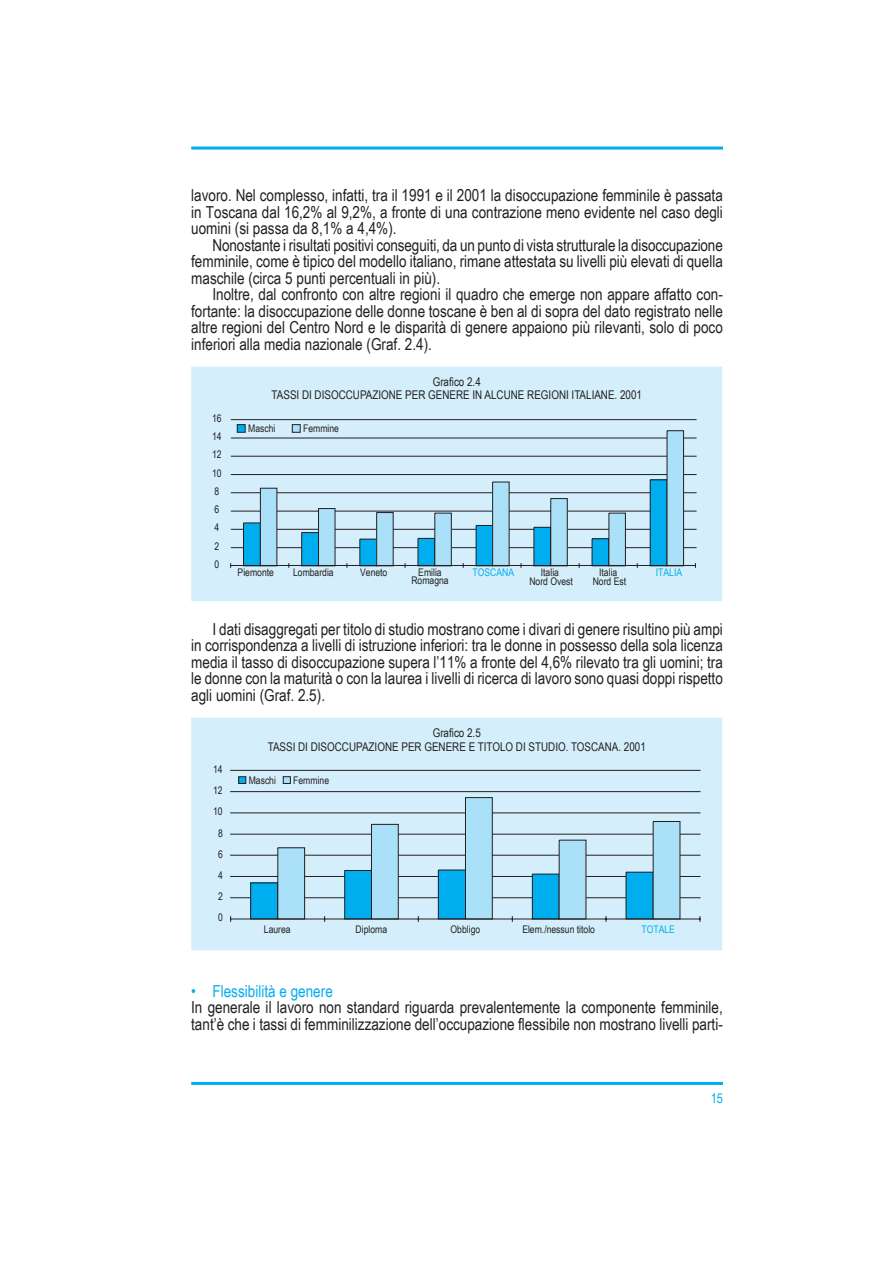
<style>
.page{position:relative;width:893px;height:1263px;background:#fff}
.page>*{position:absolute;margin:0;border:0;box-sizing:border-box;transform-origin:0 0}
.t1{font:16.5px/16.5px "Arial Narrow";color:#231f20;text-align:justify}
.t2{font:16.5px "Arial Narrow";color:#00aeef}
.t3{font:13.5px "Arial Narrow";color:#00aeef}
.t4{font:12px/13.5px "Arial Narrow";color:#231f20;text-align:center}
.t5{font:10.5px/9px "Arial Narrow";color:#231f20;text-align:center}
.t6{font:10.5px "Arial Narrow";color:#00aeef}
</style>
<div class="page">
<hr style="left:191px;top:147px;width:532px;height:3px;background:#00aeef">
<hr style="left:191px;top:1082px;width:532px;height:3px;background:#00aeef">
<div style="left:191px;top:367px;width:531px;height:234px;background:#d4effb"></div>
<hr style="left:231px;top:547px;width:465px;height:1px;background:#231f20">
<hr style="left:231px;top:529px;width:465px;height:1px;background:#231f20">
<hr style="left:231px;top:511px;width:465px;height:1px;background:#231f20">
<hr style="left:231px;top:492px;width:465px;height:1px;background:#231f20">
<hr style="left:231px;top:474px;width:465px;height:1px;background:#231f20">
<hr style="left:231px;top:456px;width:465px;height:1px;background:#231f20">
<hr style="left:231px;top:438px;width:465px;height:1px;background:#231f20">
<hr style="left:231px;top:419px;width:465px;height:1px;background:#231f20">
<div style="left:243px;top:523px;width:17px;height:43px;background:#00aeef"></div>
<div style="left:243px;top:523px;width:18px;height:43px;border:1px solid #231f20"></div>
<div style="left:302px;top:533px;width:16px;height:33px;background:#00aeef"></div>
<div style="left:301px;top:532px;width:18px;height:34px;border:1px solid #231f20"></div>
<div style="left:360px;top:539px;width:16px;height:27px;background:#00aeef"></div>
<div style="left:418px;top:538px;width:17px;height:28px;background:#00aeef"></div>
<div style="left:476px;top:525px;width:16px;height:41px;background:#00aeef"></div>
<div style="left:534px;top:527px;width:16px;height:39px;background:#00aeef"></div>
<div style="left:592px;top:539px;width:17px;height:27px;background:#00aeef"></div>
<div style="left:650px;top:480px;width:17px;height:86px;background:#00aeef"></div>
<div style="left:260px;top:488px;width:17px;height:78px;background:#abe0f9"></div>
<div style="left:260px;top:488px;width:17px;height:78px;border:1px solid #231f20"></div>
<div style="left:318px;top:509px;width:17px;height:57px;background:#abe0f9"></div>
<div style="left:318px;top:508px;width:17px;height:58px;border:1px solid #231f20"></div>
<div style="left:376px;top:513px;width:17px;height:53px;background:#abe0f9"></div>
<div style="left:376px;top:512px;width:17px;height:54px;border:1px solid #231f20"></div>
<div style="left:435px;top:513px;width:16px;height:53px;background:#abe0f9"></div>
<div style="left:492px;top:482px;width:17px;height:84px;background:#abe0f9"></div>
<div style="left:492px;top:482px;width:17px;height:84px;border:1px solid #231f20"></div>
<div style="left:550px;top:499px;width:17px;height:67px;background:#abe0f9"></div>
<div style="left:550px;top:498px;width:17px;height:68px;border:1px solid #231f20"></div>
<div style="left:609px;top:513px;width:16px;height:53px;background:#abe0f9"></div>
<div style="left:667px;top:431px;width:16px;height:135px;background:#abe0f9"></div>
<div style="left:666px;top:430px;width:18px;height:136px;border:1px solid #231f20"></div>
<hr style="left:231px;top:565px;width:464px;height:1px;background:#231f20">
<div style="left:237px;top:425px;width:8px;height:7px;background:#00aeef"></div>
<div style="left:237px;top:424px;width:8px;height:9px;border:1px solid #231f20"></div>
<div style="left:292px;top:425px;width:8px;height:7px;background:#abe0f9"></div>
<div style="left:292px;top:424px;width:8px;height:9px;border:1px solid #231f20"></div>
<div style="left:191px;top:718px;width:531px;height:232px;background:#d4effb"></div>
<hr style="left:231px;top:897px;width:469px;height:1px;background:#231f20">
<hr style="left:231px;top:876px;width:469px;height:1px;background:#231f20">
<hr style="left:231px;top:855px;width:469px;height:1px;background:#231f20">
<hr style="left:231px;top:834px;width:469px;height:1px;background:#231f20">
<hr style="left:231px;top:813px;width:469px;height:1px;background:#231f20">
<hr style="left:231px;top:791px;width:469px;height:1px;background:#231f20">
<hr style="left:231px;top:770px;width:469px;height:1px;background:#231f20">
<div style="left:251px;top:883px;width:27px;height:36px;background:#00aeef"></div>
<div style="left:250px;top:883px;width:28px;height:36px;border:1px solid #231f20"></div>
<div style="left:344px;top:870px;width:27px;height:49px;background:#00aeef"></div>
<div style="left:344px;top:870px;width:28px;height:49px;border:1px solid #231f20"></div>
<div style="left:438px;top:870px;width:27px;height:49px;background:#00aeef"></div>
<div style="left:438px;top:870px;width:28px;height:49px;border:1px solid #231f20"></div>
<div style="left:532px;top:874px;width:27px;height:45px;background:#00aeef"></div>
<div style="left:532px;top:874px;width:27px;height:45px;border:1px solid #231f20"></div>
<div style="left:626px;top:872px;width:27px;height:47px;background:#00aeef"></div>
<div style="left:278px;top:848px;width:26px;height:71px;background:#abe0f9"></div>
<div style="left:277px;top:847px;width:28px;height:72px;border:1px solid #231f20"></div>
<div style="left:371px;top:824px;width:27px;height:95px;background:#abe0f9"></div>
<div style="left:371px;top:824px;width:27px;height:95px;border:1px solid #231f20"></div>
<div style="left:465px;top:798px;width:27px;height:121px;background:#abe0f9"></div>
<div style="left:465px;top:797px;width:27px;height:122px;border:1px solid #231f20"></div>
<div style="left:559px;top:840px;width:27px;height:79px;background:#abe0f9"></div>
<div style="left:653px;top:822px;width:27px;height:97px;background:#abe0f9"></div>
<hr style="left:231px;top:919px;width:469px;height:1px;background:#231f20">
<div style="left:239px;top:777px;width:7px;height:6px;background:#00aeef"></div>
<div style="left:238px;top:776px;width:8px;height:8px;border:1px solid #231f20"></div>
<div style="left:283px;top:777px;width:7px;height:6px;background:#abe0f9"></div>
<div style="left:283px;top:776px;width:8px;height:8px;border:1px solid #231f20"></div>
<p class="t1" style="left:191px;top:187px;width:533px">lavoro. Nel complesso, infatti, tra il 1991 e il 2001 la disoccupazione femminile è passata in Toscana dal 16,2% al 9,2%, a fronte di una contrazione meno evidente nel caso degli uomini (si passa da 8,1% a 4,4%).</p>
<p class="t1" style="left:191px;top:236px;width:533px;text-indent:21px">Nonostante i risultati positivi conseguiti, da un punto di vista strutturale la disoccupazione femminile, come è tipico del modello italiano, rimane attestata su livelli più elevati di quella maschile (circa 5 punti percentuali in più).</p>
<p class="t1" style="left:191px;top:286px;width:533px;text-indent:21px">Inoltre, dal confronto con altre regioni il quadro che emerge non appare affatto con&shy;fortante: la disoccupazione delle donne toscane è ben al di sopra del dato registrato nelle altre regioni del Centro Nord e le disparità di genere appaiono più rilevanti, solo di poco inferiori alla media nazionale (Graf. 2.4).</p>
<p class="t4" style="left:271px;top:375px;width:372px">Grafico 2.4<br>TASSI DI DISOCCUPAZIONE PER GENERE IN ALCUNE REGIONI ITALIANE. 2001</p>
<p class="t5" style="left:212px;top:413px;width:11px">16</p>
<p class="t5" style="left:212px;top:432px;width:11px">14</p>
<p class="t5" style="left:212px;top:450px;width:11px">12</p>
<p class="t5" style="left:212px;top:468px;width:11px">10</p>
<p class="t5" style="left:214px;top:486px;width:6px">8</p>
<p class="t5" style="left:214px;top:505px;width:6px">6</p>
<p class="t5" style="left:214px;top:523px;width:6px">4</p>
<p class="t5" style="left:214px;top:541px;width:6px">2</p>
<p class="t5" style="left:214px;top:560px;width:6px">0</p>
<p class="t5" style="left:248px;top:424px;width:29px">Maschi</p>
<p class="t5" style="left:303px;top:424px;width:37px">Femmine</p>
<p class="t5" style="left:237px;top:568px;width:38px">Piemonte</p>
<p class="t5" style="left:293px;top:568px;width:42px">Lombardia</p>
<p class="t5" style="left:360px;top:568px;width:29px">Veneto</p>
<p class="t5" style="left:411px;top:569px;width:39px;line-height:7.5px">Emilia<br>Romagna</p>
<p class="t6" style="left:472px;top:566px;width:43px">TOSCANA</p>
<p class="t5" style="left:529px;top:568px;width:45px">Italia<br>Nord Ovest</p>
<p class="t5" style="left:592px;top:568px;width:35px">Italia<br>Nord Est</p>
<p class="t6" style="left:655px;top:566px;width:28px">ITALIA</p>
<p class="t1" style="left:191px;top:620px;width:533px;text-indent:21px">I dati disaggregati per titolo di studio mostrano come i divari di genere risultino più ampi in corrispondenza a livelli di istruzione inferiori: tra le donne in possesso della sola licenza media il tasso di disoccupazione supera l’11% a fronte del 4,6% rilevato tra gli uomini; tra le donne con la maturità o con la laurea i livelli di ricerca di lavoro sono quasi doppi rispetto agli uomini (Graf. 2.5).</p>
<p class="t4" style="left:268px;top:726px;width:379px">Grafico 2.5<br>TASSI DI DISOCCUPAZIONE PER GENERE E TITOLO DI STUDIO. TOSCANA. 2001</p>
<p class="t5" style="left:213px;top:764px;width:11px">14</p>
<p class="t5" style="left:213px;top:786px;width:11px">12</p>
<p class="t5" style="left:213px;top:807px;width:11px">10</p>
<p class="t5" style="left:218px;top:828px;width:6px">8</p>
<p class="t5" style="left:218px;top:849px;width:6px">6</p>
<p class="t5" style="left:218px;top:871px;width:6px">4</p>
<p class="t5" style="left:218px;top:892px;width:6px">2</p>
<p class="t5" style="left:218px;top:913px;width:6px">0</p>
<p class="t5" style="left:249px;top:776px;width:29px">Maschi</p>
<p class="t5" style="left:293px;top:776px;width:37px">Femmine</p>
<p class="t5" style="left:264px;top:925px;width:28px">Laurea</p>
<p class="t5" style="left:355px;top:925px;width:33px">Diploma</p>
<p class="t5" style="left:450px;top:925px;width:31px">Obbligo</p>
<p class="t5" style="left:522px;top:925px;width:74px">Elem./nessun titolo</p>
<p class="t6" style="left:641px;top:923px;width:35px">TOTALE</p>
<p class="t2" style="left:212px;top:981px;width:122px">Flessibilità e genere</p>
<p class="t1" style="left:191px;top:999px;width:533px">In generale il lavoro non standard riguarda prevalentemente la componente femminile, tant’è che i tassi di femminilizzazione dell’occupazione flessibile non mostrano livelli parti-</p>
<p class="t2" style="left:191px;top:981px;width:6px">•</p>
<p class="t3" style="left:710px;top:1090px;width:14px">15</p>
</div>
